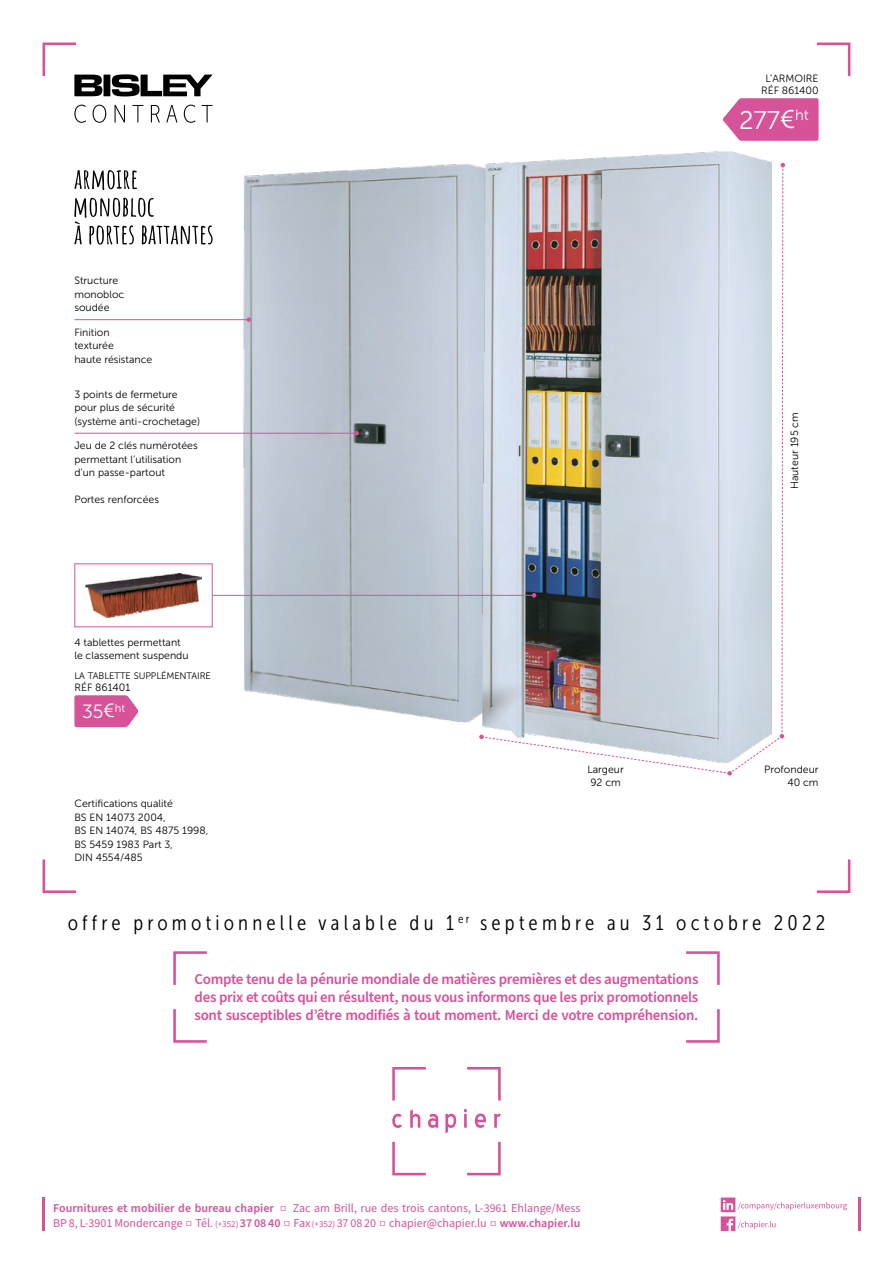
<style>
.page{position:relative;width:893px;height:1263px;background:#fff}
.page>*{position:absolute;margin:0;border:0;box-sizing:border-box;transform-origin:0 0}
._02_TITRES_NOIRS{font:25.5px "Museo Sans 300";color:#fff}
.t1{font:21px "Museo Sans Cond 300";letter-spacing:.2em;color:#000}
._02_TITRES_NOIRS-2{font:19.2px "Museo Sans 300";color:#fff}
.t2{font:600 15px/18px "Source Sans Pro";letter-spacing:-.02em;color:#d65399;text-align:justify}
.t3{font:12px "Source Sans Pro";color:#d65399}
.t4{font:10.5px/13.5px "Museo Sans 300";color:#000}
.t5{font:9.3px "Museo Sans 300";letter-spacing:-.01em;color:#000}
.s1{font-weight:600}
.s2{font-size:10.5px}
.s3{font-size:9px}
</style>
<div class="page">
<img style="left:242px;top:164px;width:237px;height:559px">
<svg style="left:74px;top:198px;width:139px;height:47px"></svg>
<svg style="left:74px;top:170px;width:63px;height:20px"></svg>
<svg style="left:74px;top:105px;width:139px;height:18px"></svg>
<hr style="left:102px;top:595px;width:432px;height:1px;background:#d65399">
<svg style="left:479px;top:163px;width:306px;height:612px;background:#c0c3ca"></svg>
<hr style="left:74px;top:319px;width:175px;height:1px;background:#d65399">
<svg style="left:246px;top:317px;width:5px;height:5px"></svg>
<hr style="left:74px;top:433px;width:283px;height:1px;background:#d65399">
<svg style="left:354px;top:431px;width:5px;height:4px"></svg>
<svg style="left:74px;top:695px;width:64px;height:32px;background:#d963a2"></svg>
<svg style="left:723px;top:98px;width:96px;height:43px;background:#da64a3"></svg>
<div style="left:75px;top:564px;width:137px;height:63px;background:#fff"></div>
<img style="left:86px;top:573px;width:115px;height:44px">
<div style="left:74px;top:563px;width:139px;height:64px;border:1px solid #d65399"></div>
<svg style="left:392px;top:1067px;width:109px;height:108px"></svg>
<svg style="left:43px;top:43px;width:170px;height:53px"></svg>
<svg style="left:43px;top:859px;width:33px;height:34px"></svg>
<svg style="left:817px;top:43px;width:33px;height:33px"></svg>
<svg style="left:816px;top:859px;width:34px;height:34px"></svg>
<hr style="left:43px;top:1197px;width:2px;height:34px;background:#d65399">
<hr style="left:858px;top:1197px;width:3px;height:34px;background:#d65399">
<svg style="left:721px;top:1197px;width:126px;height:34px"></svg>
<svg style="left:173px;top:951px;width:34px;height:34px"></svg>
<svg style="left:173px;top:1009px;width:34px;height:34px"></svg>
<svg style="left:686px;top:951px;width:34px;height:34px"></svg>
<svg style="left:686px;top:1009px;width:34px;height:34px"></svg>
<p class="t4" style="left:766px;top:72px;width:54px">L’ARMOIRE</p>
<p class="t4" style="left:761px;top:84px;width:59px">RÉF 861400</p>
<p class="t4" style="left:74px;top:274px;width:45px">Structure</p>
<p class="t4" style="left:74px;top:287px;width:51px">monobloc</p>
<p class="t4" style="left:74px;top:301px;width:37px">soudée</p>
<p class="t4" style="left:74px;top:326px;width:37px">Finition</p>
<p class="t4" style="left:74px;top:339px;width:41px">texturée</p>
<p class="t4" style="left:74px;top:353px;width:80px">haute résistance</p>
<p class="t4" style="left:74px;top:387px;width:105px">3 points de fermeture</p>
<p class="t4" style="left:74px;top:401px;width:102px">pour plus de sécurité</p>
<p class="t4" style="left:74px;top:414px;width:127px">(système anti-crochetage)</p>
<p class="t4" style="left:74px;top:439px;width:125px">Jeu de 2 clés numérotées permettant l’utilisation</p>
<p class="t4" style="left:74px;top:466px;width:92px">d’un passe-partout</p>
<p class="t4" style="left:74px;top:493px;width:86px">Portes renforcées</p>
<p class="t4" style="left:74px;top:635px;width:108px">4 tablettes permettant</p>
<p class="t4" style="left:74px;top:649px;width:116px">le classement suspendu</p>
<p class="t5" style="left:74px;top:671px;width:138px">LA TABLETTE SUPPLÉMENTAIRE</p>
<p class="t4" style="left:74px;top:681px;width:57px">RÉF 861401</p>
<p class="_02_TITRES_NOIRS-2" style="left:82px;top:701px;width:44px">35€<sup>ht</sup></p>
<p class="t4" style="left:74px;top:797px;width:100px">Certifications qualité</p>
<p class="t4" style="left:74px;top:810px;width:93px">BS EN 14073 2004,</p>
<p class="t4" style="left:74px;top:824px;width:135px">BS EN 14074, BS 4875 1998,<br>BS 5459 1983 Part 3,</p>
<p class="t4" style="left:74px;top:851px;width:70px">DIN 4554/485</p>
<p class="t4" style="left:587px;top:762px;width:38px">Largeur</p>
<p class="t4" style="left:590px;top:776px;width:32px">92 cm</p>
<p class="_02_TITRES_NOIRS" style="left:739px;top:107px;width:71px">277€<sup>ht</sup></p>
<p class="t4" style="left:788px;top:489px;width:78px;rotate:-90deg">Hauteur 195 cm</p>
<p class="t4" style="left:764px;top:762px;width:56px">Profondeur</p>
<p class="t4" style="left:787px;top:776px;width:33px">40 cm</p>
<p class="t1" style="left:68px;top:911px;width:759px">offre promotionnelle valable du 1 <sup>er</sup> septembre au 31 octobre 2022</p>
<p class="t2" style="left:195px;top:970px;width:505px">Compte tenu de la pénurie mondiale de matières premières et des augmentations des prix et coûts qui en résultent, nous vous informons que les prix promotionnels sont susceptibles d’être modifiés à tout moment. Merci de votre compréhension.</p>
<p class="t3" style="left:53px;top:1200px;width:529px"><span class="s1">Fournitures et mobilier de bureau chapier</span> <span class="s2">□</span> Zac am Brill, rue des trois cantons, L-3961 Ehlange/Mess</p>
<p class="t3" style="left:53px;top:1215px;width:529px">BP 8, L-3901 Mondercange <span class="s2">□</span> Tél. <span class="s3">(+352)</span> <span class="s1">37 08 40</span> <span class="s2">□</span> Fax <span class="s3">(+352)</span> 37 08 20 <span class="s2">□</span> chapier@chapier.lu <span class="s2">□</span> <span class="s1">www.chapier.lu</span></p>
</div>
